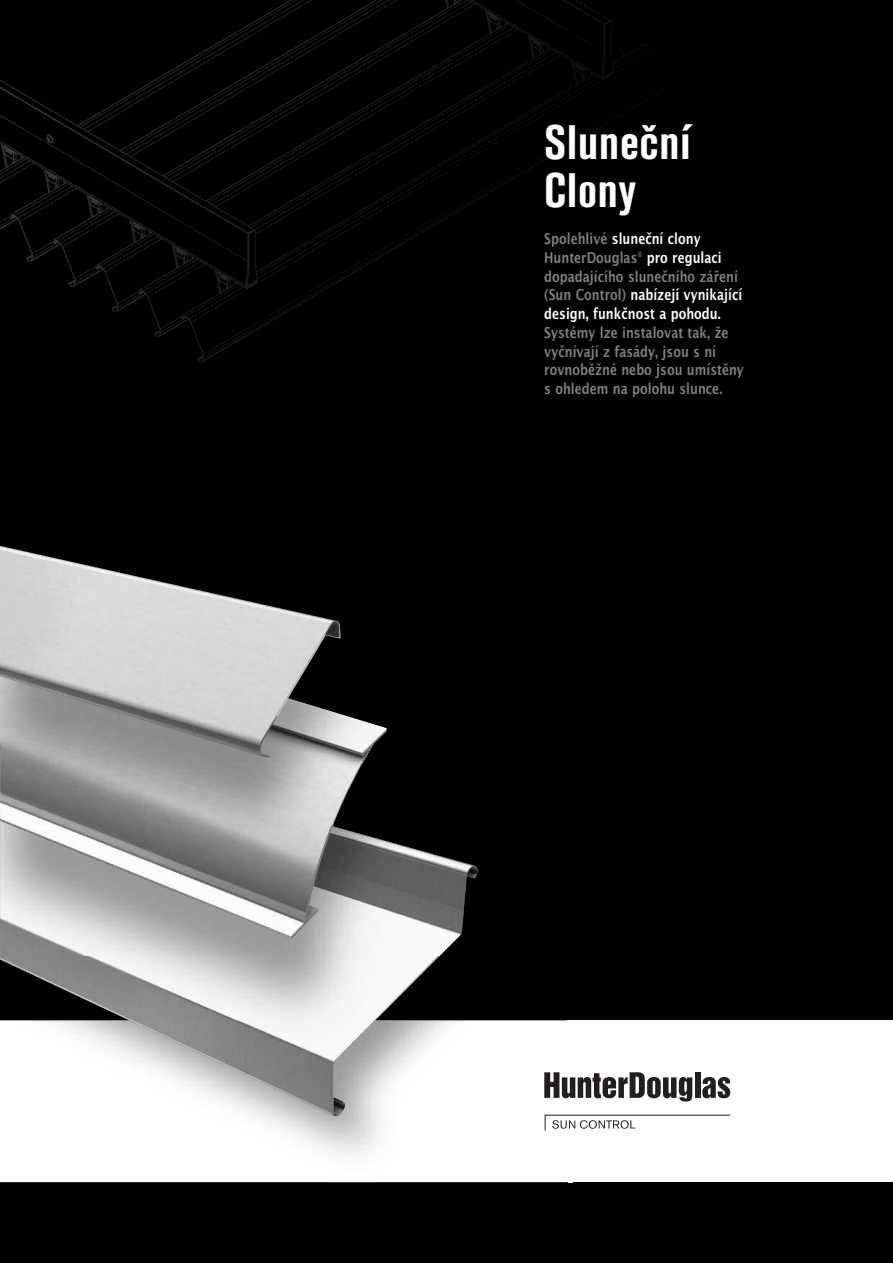
<style>
.page{position:relative;width:893px;height:1263px;background:#000}
.page>*{position:absolute;margin:0;border:0;box-sizing:border-box;transform-origin:0 0}
.t1{font:700 condensed 48px/48px "Akzidenz Grotesk BE";letter-spacing:.02em;color:#fff}
.t2{font:700 15px/18.8px "Lucida Grande";color:#fff;scale:.8 1}
.t3{font:700 15px/18.8px "Lucida Grande";color:#808080;scale:.8 1}
.s1{color:#808080}
</style>
<div class="page">
<div style="left:0;top:1020px;width:893px;height:162px;background:#fff"></div>
<svg style="left:567px;top:1182px;width:5px;height:8px"></svg>
<div style="left:567px;top:603px;width:5px;height:417px;background:#000"></div>
<img style="left:0;top:1020px;width:567px;height:174px">
<div style="left:440px;top:956px;width:127px;height:64px;background:#000"></div>
<img style="left:0;top:956px;width:440px;height:64px">
<img style="left:333px;top:1059px;width:13px;height:57px">
<div style="left:0;top:437px;width:567px;height:519px;background:#000"></div>
<img style="left:0;top:821px;width:478px;height:135px">
<img style="left:333px;top:610px;width:54px;height:216px">
<img style="left:0;top:757px;width:333px;height:182px">
<img style="left:0;top:546px;width:340px;height:211px">
<svg style="left:544px;top:1072px;width:148px;height:29px"></svg>
<div style="left:695px;top:1072px;width:5px;height:26px;background:#231f20"></div>
<svg style="left:702px;top:1077px;width:28px;height:21px"></svg>
<svg style="left:544px;top:1114px;width:186px;height:16px"></svg>
<h1 class="t1" style="left:544px;top:123px;width:148px">Sluneˇcní<br>Clony</h1>
<p class="t2" style="left:544px;top:230px;width:249px"><span class="s1">Spolehlivé</span> sluneční clony<br><span class="s1">HunterDouglas</span><sup>®</sup> pro regulaci <span class="s1">dopadajícího slunečního záření (Sun Control)</span> nabízejí vynikající design, funkčnost a pohodu.</p>
<p class="t3" style="left:544px;top:323px;width:251px">Systémy lze instalovat tak, že vyčnívají z fasády, jsou s ní rovnoběžné nebo jsou umístěny s ohledem na polohu slunce.</p>
</div>
